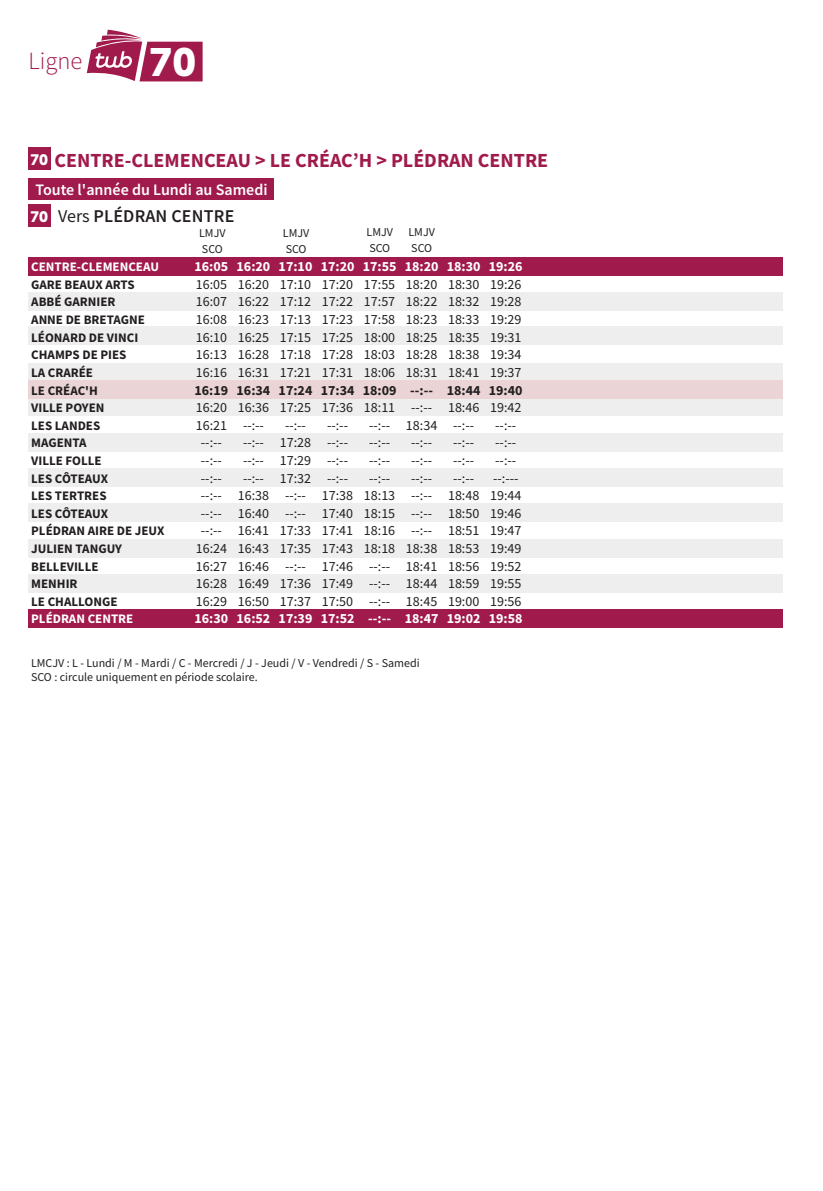
<style>
.page{position:relative;width:823px;height:1191px;background:#fff}
.page>*{position:absolute;margin:0;border:0;box-sizing:border-box;transform-origin:0 0}
.t1{font:39.2px "Museo Sans 900";color:#fff}
.t2{font:300 24.6px "Source Sans Pro";color:#a01a4c}
.t3{font:700 20px "Source Sans Pro";color:#a01a4c}
.t4{font:600 18px "Source Sans Pro";letter-spacing:.01em;color:#231f20}
.t5{font:600 16px "Source Sans Pro";color:#fff}
.t6{font:15px "Museo Sans 900";color:#fff}
.t7{font:14px "Source Sans Pro";color:#231f20}
.t8{font:700 14px "Source Sans Pro";color:#fff}
.t9{font:700 14px "Source Sans Pro";color:#231f20}
.t10{font:700 13px "Source Sans Pro";color:#231f20}
.t11{font:700 13px "Source Sans Pro";color:#fff}
.t12{font:12px/16px "Source Sans Pro";color:#231f20}
.s1{font-weight:400}
</style>
<div class="page">
<svg style="left:87px;top:29px;width:115px;height:52px"></svg>
<div style="left:28px;top:433px;width:754px;height:18px;background:#eeeeef"></div>
<div style="left:28px;top:147px;width:23px;height:23px;background:#a01a4c"></div>
<div style="left:28px;top:204px;width:23px;height:23px;background:#a01a4c"></div>
<div style="left:28px;top:363px;width:754px;height:18px;background:#eeeeef"></div>
<div style="left:28px;top:380px;width:754px;height:19px;background:#ebd4d6"></div>
<div style="left:28px;top:257px;width:754px;height:19px;background:#a01a4c"></div>
<div style="left:28px;top:292px;width:754px;height:19px;background:#eeeeef"></div>
<div style="left:28px;top:327px;width:754px;height:18px;background:#eeeeef"></div>
<div style="left:28px;top:468px;width:754px;height:19px;background:#eeeeef"></div>
<div style="left:28px;top:503px;width:754px;height:19px;background:#eeeeef"></div>
<div style="left:28px;top:539px;width:754px;height:18px;background:#eeeeef"></div>
<div style="left:28px;top:574px;width:754px;height:18px;background:#eeeeef"></div>
<div style="left:28px;top:399px;width:754px;height:17px;background:#eeeeef"></div>
<div style="left:28px;top:609px;width:754px;height:18px;background:#a01a4c"></div>
<div style="left:28px;top:178px;width:246px;height:21px;background:#a01a4c"></div>
<h2 class="t2" style="left:28px;top:46px;width:55px">Ligne</h2>
<h1 class="t1" style="left:149px;top:40px;width:49px">70</h1>
<h3 class="t3" style="left:54px;top:147px;width:495px">CENTRE-CLEMENCEAU &gt; LE CRÉAC’H &gt; PLÉDRAN CENTRE</h3>
<p class="t4" style="left:58px;top:204px;width:178px"><span class="s1">Vers</span> PLÉDRAN CENTRE</p>
<p class="t6" style="left:31px;top:151px;width:19px">70</p>
<p class="t5" style="left:35px;top:179px;width:233px">Toute l'année du Lundi au Samedi</p>
<p class="t6" style="left:31px;top:208px;width:19px">70</p>
<p class="t12" style="left:199px;top:224px;width:28px">LMJV<br>SCO</p>
<p class="t12" style="left:283px;top:224px;width:28px">LMJV<br>SCO</p>
<p class="t12" style="left:366px;top:224px;width:28px">LMJV<br>SCO</p>
<p class="t12" style="left:408px;top:224px;width:28px">LMJV<br>SCO</p>
<p class="t11" style="left:31px;top:258px;width:129px">CENTRE-CLEMENCEAU</p>
<p class="t8" style="left:194px;top:257px;width:329px">16:05 16:20 17:10 17:20 17:55 18:20 18:30 19:26</p>
<p class="t10" style="left:31px;top:276px;width:105px">GARE BEAUX ARTS</p>
<p class="t7" style="left:196px;top:275px;width:327px">16:05 16:20 17:10 17:20 17:55 18:20 18:30 19:26</p>
<p class="t10" style="left:31px;top:293px;width:86px">ABBÉ GARNIER</p>
<p class="t7" style="left:196px;top:293px;width:327px">16:07 16:22 17:12 17:22 17:57 18:22 18:32 19:28</p>
<p class="t10" style="left:31px;top:311px;width:115px">ANNE DE BRETAGNE</p>
<p class="t7" style="left:196px;top:310px;width:327px">16:08 16:23 17:13 17:23 17:58 18:23 18:33 19:29</p>
<p class="t10" style="left:31px;top:328px;width:108px">LÉONARD DE VINCI</p>
<p class="t7" style="left:196px;top:328px;width:327px">16:10 16:25 17:15 17:25 18:00 18:25 18:35 19:31</p>
<p class="t10" style="left:31px;top:346px;width:97px">CHAMPS DE PIES</p>
<p class="t7" style="left:196px;top:346px;width:327px">16:13 16:28 17:18 17:28 18:03 18:28 18:38 19:34</p>
<p class="t10" style="left:31px;top:364px;width:63px">LA CRARÉE</p>
<p class="t7" style="left:196px;top:363px;width:327px">16:16 16:31 17:21 17:31 18:06 18:31 18:41 19:37</p>
<p class="t10" style="left:31px;top:381px;width:68px">LE CRÉAC'H</p>
<p class="t9" style="left:194px;top:380px;width:329px">16:19 16:34 17:24 17:34 18:09 --:-- 18:44 19:40</p>
<p class="t10" style="left:31px;top:399px;width:75px">VILLE POYEN</p>
<p class="t7" style="left:196px;top:398px;width:327px">16:20 16:36 17:25 17:36 18:11 --:-- 18:46 19:42</p>
<p class="t10" style="left:31px;top:416px;width:71px">LES LANDES</p>
<p class="t7" style="left:196px;top:416px;width:70px">16:21 --:--</p>
<p class="t7" style="left:285px;top:416px;width:22px">--:--</p>
<p class="t7" style="left:327px;top:416px;width:22px">--:--</p>
<p class="t7" style="left:369px;top:416px;width:106px">--:-- 18:34 --:--</p>
<p class="t7" style="left:495px;top:416px;width:22px">--:--</p>
<p class="t10" style="left:31px;top:434px;width:57px">MAGENTA</p>
<p class="t7" style="left:201px;top:434px;width:22px">--:--</p>
<p class="t7" style="left:243px;top:434px;width:106px">--:-- 17:28 --:--</p>
<p class="t7" style="left:369px;top:434px;width:22px">--:--</p>
<p class="t7" style="left:411px;top:434px;width:22px">--:--</p>
<p class="t7" style="left:453px;top:434px;width:22px">--:--</p>
<p class="t7" style="left:495px;top:434px;width:22px">--:--</p>
<p class="t10" style="left:31px;top:452px;width:72px">VILLE FOLLE</p>
<p class="t7" style="left:201px;top:451px;width:22px">--:--</p>
<p class="t7" style="left:243px;top:451px;width:106px">--:-- 17:29 --:--</p>
<p class="t7" style="left:369px;top:451px;width:22px">--:--</p>
<p class="t7" style="left:411px;top:451px;width:22px">--:--</p>
<p class="t7" style="left:453px;top:451px;width:22px">--:--</p>
<p class="t7" style="left:495px;top:451px;width:22px">--:--</p>
<p class="t10" style="left:31px;top:469px;width:78px">LES CÔTEAUX</p>
<p class="t7" style="left:201px;top:469px;width:22px">--:--</p>
<p class="t7" style="left:243px;top:469px;width:106px">--:-- 17:32 --:--</p>
<p class="t7" style="left:369px;top:469px;width:22px">--:--</p>
<p class="t7" style="left:411px;top:469px;width:22px">--:--</p>
<p class="t7" style="left:453px;top:469px;width:22px">--:--</p>
<p class="t7" style="left:493px;top:469px;width:27px">--:---</p>
<p class="t10" style="left:31px;top:487px;width:77px">LES TERTRES</p>
<p class="t7" style="left:201px;top:486px;width:322px">--:-- 16:38 --:-- 17:38 18:13 --:-- 18:48 19:44</p>
<p class="t10" style="left:31px;top:504px;width:78px">LES CÔTEAUX</p>
<p class="t7" style="left:201px;top:504px;width:322px">--:-- 16:40 --:-- 17:40 18:15 --:-- 18:50 19:46</p>
<p class="t10" style="left:31px;top:522px;width:135px">PLÉDRAN AIRE DE JEUX</p>
<p class="t7" style="left:201px;top:522px;width:322px">--:-- 16:41 17:33 17:41 18:16 --:-- 18:51 19:47</p>
<p class="t10" style="left:31px;top:540px;width:92px">JULIEN TANGUY</p>
<p class="t7" style="left:196px;top:539px;width:327px">16:24 16:43 17:35 17:43 18:18 18:38 18:53 19:49</p>
<p class="t10" style="left:31px;top:557px;width:69px">BELLEVILLE</p>
<p class="t7" style="left:196px;top:557px;width:327px">16:27 16:46 --:-- 17:46 --:-- 18:41 18:56 19:52</p>
<p class="t10" style="left:31px;top:575px;width:48px">MENHIR</p>
<p class="t7" style="left:196px;top:574px;width:327px">16:28 16:49 17:36 17:49 --:-- 18:44 18:59 19:55</p>
<p class="t10" style="left:31px;top:592px;width:88px">LE CHALLONGE</p>
<p class="t7" style="left:196px;top:592px;width:327px">16:29 16:50 17:37 17:50 --:-- 18:45 19:00 19:56</p>
<p class="t11" style="left:31px;top:610px;width:104px">PLÉDRAN CENTRE</p>
<p class="t8" style="left:194px;top:609px;width:329px">16:30 16:52 17:39 17:52 --:-- 18:47 19:02 19:58</p>
<p class="t12" style="left:31px;top:655px;width:390px;line-height:14px">LMCJV : L - Lundi / M - Mardi / C - Mercredi / J - Jeudi / V - Vendredi / S - Samedi<br>SCO : circule uniquement en période scolaire.</p>
</div>
